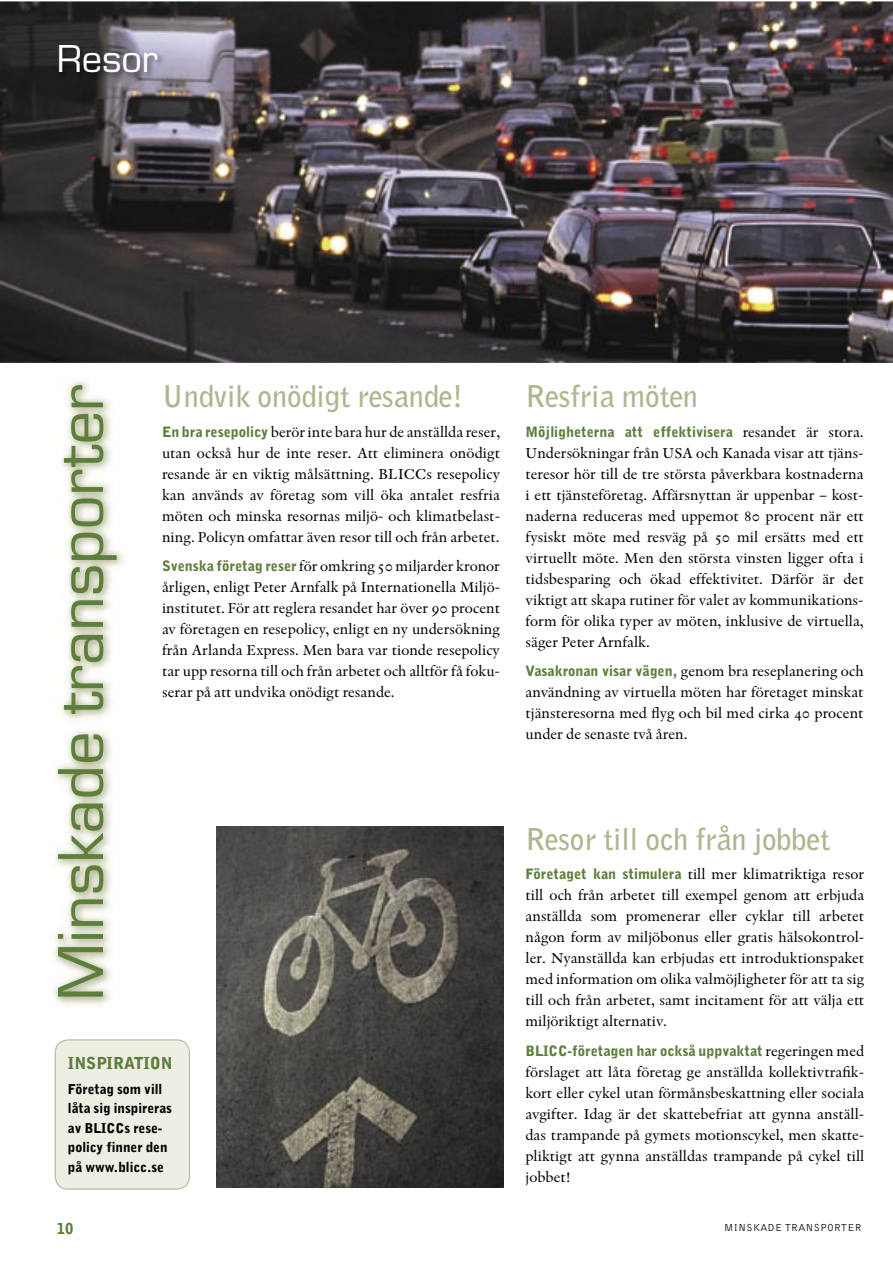
<style>
.page{position:relative;width:893px;height:1263px;background:#fff}
.page>*{position:absolute;margin:0;border:0;box-sizing:border-box;transform-origin:0 0}
.t1{font:60px "Eurostile";color:#5d7e3c}
.t2{font:36px "Eurostile";color:#fff}
.t3{font:700 30px "Bell Gothic BT";color:#adb68f}
.t4{font:900 16.5px "Bell Gothic BT";color:#5d7e3c}
.t5{font:15px/21px "Indigo Regular Os F";color:#000;text-align:justify}
.t6{font:900 15px "Bell Gothic BT";color:#5d7e3c}
.t7{font:900 14.25px "Bell Gothic BT";color:#5d7e3c}
.t8{font:900 13.5px/19.5px "Bell Gothic BT";color:#000}
.t9{font:10.5px "Bell Gothic BT";letter-spacing:.035em;color:#000}
.s1{font-family:"Bell Gothic BT";font-weight:900;font-size:14.25px;color:#5d7e3c}
.s2{font-family:"Indigo Regular Os F";font-weight:400;font-size:15px;color:#000}
</style>
<div class="page">
<img style="left:0;top:1px;width:893px;height:362px">
<img style="left:56px;top:42px;width:109px;height:38px">
<img style="left:53px;top:380px;width:70px;height:625px">
<div style="left:55px;top:1039px;width:135px;height:150px;background:#efeee5"></div>
<img style="left:217px;top:826px;width:286px;height:362px">
<h2 class="t2" style="left:57px;top:37px;width:103px">Resor</h2>
<h1 class="t1" style="left:45px;top:1001px;width:618px;rotate:-90deg">Minskade transporter</h1>
<h3 class="t3" style="left:162px;top:376px;width:303px">Undvik onödigt resande!</h3>
<p class="t5" style="left:162px;top:421px;width:340px"><span class="s1">En bra resepolicy</span> berör inte bara hur de anställda reser, utan också hur de inte reser. Att eliminera onödigt resande är en viktig målsättning. BLICCs resepolicy kan används av företag som vill öka antalet resfria möten och minska resornas miljö- och klimatbelast&shy;ning. Policyn omfattar även resor till och från arbetet.</p>
<p class="t5" style="left:162px;top:556px;width:340px"><span class="s1">Svenska företag reser</span> för omkring 50 miljarder kronor årligen, enligt Peter Arnfalk på Internationella Miljö&shy;institutet. För att reglera resandet har över 90 procent av företagen en resepolicy, enligt en ny undersökning från Arlanda Express. Men bara var tionde resepolicy tar upp resorna till och från arbetet och alltför få foku&shy;serar på att undvika onödigt resande.</p>
<p class="t4" style="left:68px;top:1052px;width:106px">INSPIRATION</p>
<p class="t8" style="left:68px;top:1079px;width:105px">Företag som vill låta sig inspireras av BLICCs rese&shy;policy finner den på www.blicc.se</p>
<p class="t6" style="left:57px;top:1219px;width:18px">10</p>
<h3 class="t3" style="left:526px;top:376px;width:174px">Resfria möten</h3>
<p class="t7" style="left:526px;top:422px;width:340px">Möjligheterna att effektivisera <span class="s2">resandet är stora.</span></p>
<p class="t5" style="left:526px;top:442px;width:340px">Undersökningar från USA och Kanada visar att tjäns&shy;teresor hör till de tre största påverkbara kostnaderna i ett tjänsteföretag. Affärsnyttan är uppenbar – kost&shy;naderna reduceras med uppemot 80 procent när ett fysiskt möte med resväg på 50 mil ersätts med ett virtuellt möte. Men den största vinsten ligger ofta i tidsbesparing och ökad effektivitet. Därför är det viktigt att skapa rutiner för valet av kommunikations&shy;form för olika typer av möten, inklusive de virtuella, säger Peter Arnfalk.</p>
<p class="t5" style="left:526px;top:661px;width:340px"><span class="s1">Vasakronan visar vägen,</span> genom bra reseplanering och användning av virtuella möten har företaget minskat tjänsteresorna med flyg och bil med cirka 40 procent under de senaste två åren.</p>
<h3 class="t3" style="left:525px;top:819px;width:306px">Resor till och från jobbet</h3>
<p class="t5" style="left:525px;top:864px;width:340px"><span class="s1">Företaget kan stimulera</span> till mer klimatriktiga resor till och från arbetet till exempel genom att erbjuda anställda som promenerar eller cyklar till arbetet någon form av miljöbonus eller gratis hälsokontrol&shy;ler. Nyanställda kan erbjudas ett introduktionspaket med information om olika valmöjligheter för att ta sig till och från arbetet, samt incitament för att välja ett miljöriktigt alternativ.</p>
<p class="t7" style="left:525px;top:1042px;width:340px">BLICC-företagen har också uppvaktat <span class="s2">regeringen med</span></p>
<p class="t5" style="left:525px;top:1061px;width:340px">förslaget att låta företag ge anställda kollektivtrafik&shy;kort eller cykel utan förmånsbeskattning eller sociala avgifter. Idag är det skattebefriat att gynna anställ&shy;das trampande på gymets motionscykel, men skatte&shy;pliktigt att gynna anställdas trampande på cykel till jobbet!</p>
<p class="t9" style="left:724px;top:1221px;width:139px">MINSKADE TRANSPORTER</p>
</div>
